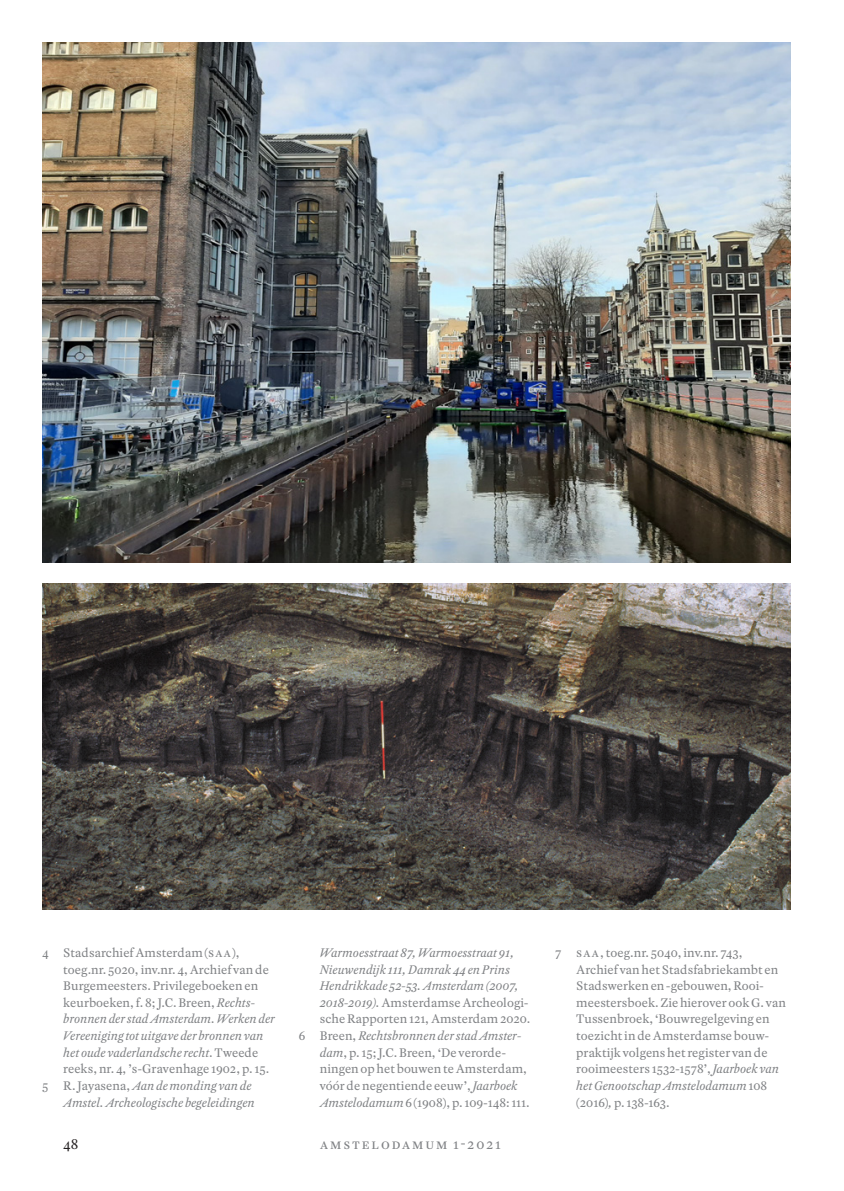
<style>
.page{position:relative;width:844px;height:1191px;background:#fff}
.page>*{position:absolute;margin:0;border:0;box-sizing:border-box;transform-origin:0 0}
.t1{font:14.88px "Rosart";letter-spacing:.125em;color:#808285}
.t2{font:14.88px "Rosart";color:#231f20}
.Eindnoottekst{font:13.12px/16.6px "Rosart";color:#808285}
.Eindnoottekst-2{font:italic 13.12px/16.6px "Rosart";color:#808285;text-align:right}
.s1{font-style:italic}
.s2{font-style:normal}
</style>
<div class="page">
<img style="left:42px;top:42px;width:748px;height:520px">
<img style="left:42px;top:583px;width:748px;height:327px">
<p class="Eindnoottekst" style="left:63px;top:944px;width:213px;text-indent:-21px">4 Stadsarchief Amsterdam (saa), toeg.nr. 5020, inv.nr. 4, Archief van de Burgemeesters. Privilegeboeken en keurboeken, f. 8; J.C. Breen, <span class="s1">Rechts&shy;bronnen der stad Amsterdam. Werken der Vereeniging tot uitgave der bronnen van het oude vaderlandsche recht</span>. Tweede reeks, nr. 4, ’s-Gravenhage 1902, p. 15.</p>
<p class="Eindnoottekst-2" style="left:42px;top:1077px;width:214px"><span class="s2">5 R. Jayasena,</span> Aan de monding van de<br>Amstel. Archeologische begeleidingen</p>
<p class="Eindnoottekst-2" style="left:320px;top:944px;width:212px;text-align:left">Warmoesstraat 87, Warmoesstraat 91, Nieuwendijk 111, Damrak 44 en Prins Hendrikkade 52-53. Amsterdam (2007, 2018-2019). <span class="s2">Amsterdamse Archeologi&shy;sche Rapporten 121, Amsterdam 2020.</span></p>
<p class="Eindnoottekst" style="left:320px;top:1027px;width:200px;text-indent:-21px">6 Breen, <span class="s1">Rechtsbronnen der stad Amster--- dam</span>, p. 15; J.C. Breen, ‘De verorde-</p>
<p class="Eindnoottekst" style="left:320px;top:1060px;width:211px">ningen op het bouwen te Amsterdam, vóór de negentiende eeuw’, <span class="s1">Jaarboek<br>Amstelodamum</span> 6 (1908), p. 109-148: 111.</p>
<p class="t2" style="left:63px;top:1133px;width:17px">48</p>
<p class="t1" style="left:320px;top:1133px;width:182px">amstelodamum 1-2021</p>
<p class="Eindnoottekst" style="left:576px;top:944px;width:211px;text-indent:-21px">7 saa, toeg.nr. 5040, inv.nr. 743, Archief van het Stadsfabriekambt en Stadswerken en -gebouwen, Rooi&shy;meestersboek. Zie hierover ook G. van Tussenbroek, ‘Bouwregelgeving en toezicht in de Amsterdamse bouw&shy;praktijk volgens het register van de rooimeesters 1532-1578’, <span class="s1">Jaarboek van het Genootschap Amstelodamum</span> 108 (2016)<span class="s1">,</span> p. 138-163.</p>
</div>
